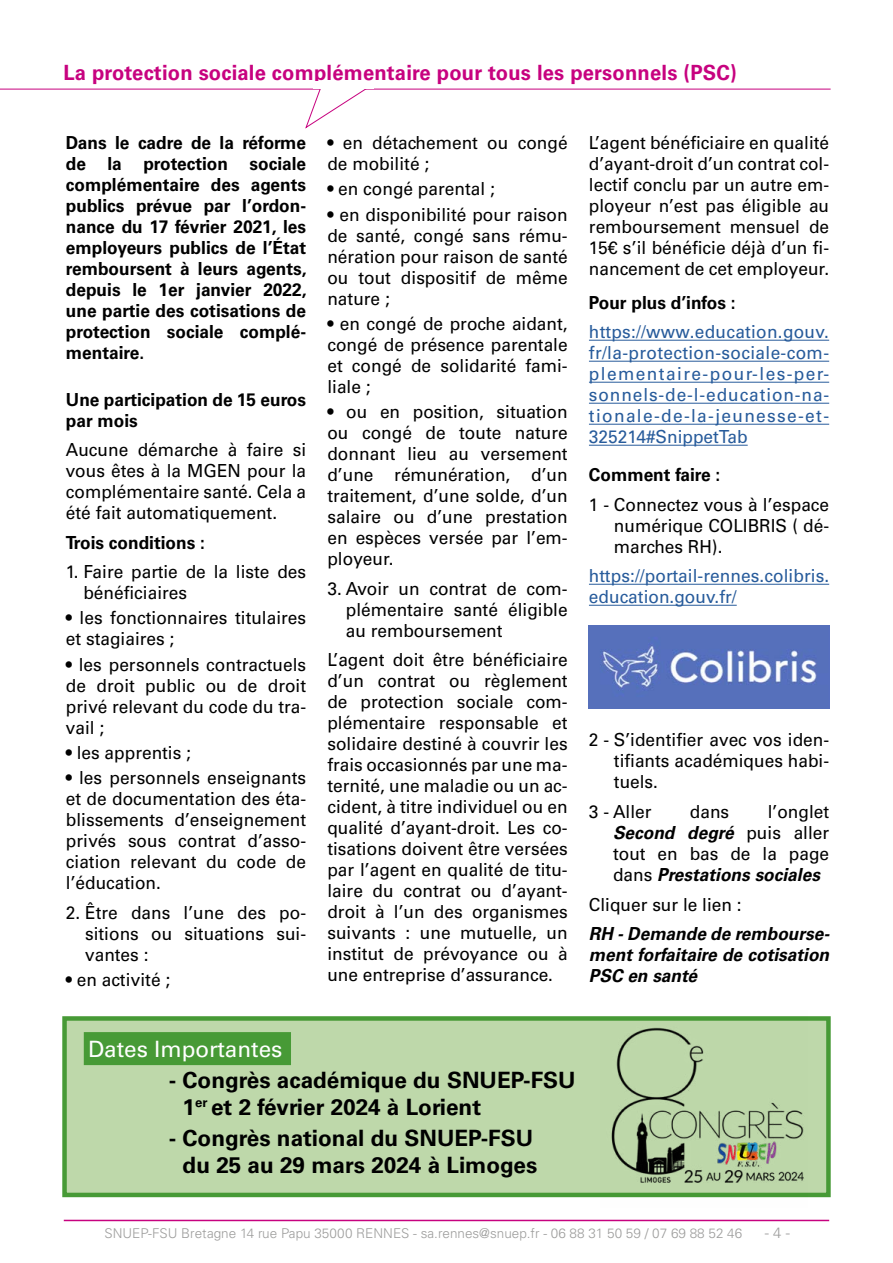
<style>
.page{position:relative;width:893px;height:1263px;background:#fff}
.page>*{position:absolute;margin:0;border:0;box-sizing:border-box;transform-origin:0 0}
.t1{font:700 22.5px/27px "Univers LT Std";color:#000}
.t2{font:22.5px "Univers LT Std";color:#fff}
.t3{font:700 21px "Univers LT Std";letter-spacing:.01em;color:#c7027f;scale:.96 1}
.t4{font:18px/21px "Univers LT Std";color:#000;text-align:justify;scale:.96 1}
.t5{font:700 18px/21px "Univers LT Std";color:#000;text-align:justify;scale:.96 1}
.t6{font:18px/21px "Univers LT Std";letter-spacing:.005em;color:#275b9b;text-align:justify;scale:.96 1}
.t7{font:italic 700 18px/21px "Univers LT Std";color:#000;text-align:justify;scale:.96 1}
.t8{font:300 15px "Univers LT Std";color:#9d9d9c}
.t9{font:300 13.5px "Univers LT Std";color:#9d9d9c}
.s1{font-weight:700;font-style:italic}
</style>
<div class="page">
<hr style="left:64px;top:1220px;width:765px;height:1px;background:#c7027f">
<hr style="left:589px;top:340px;width:240px;height:1px;background:#275b9b">
<hr style="left:589px;top:361px;width:240px;height:1px;background:#275b9b">
<hr style="left:589px;top:382px;width:240px;height:1px;background:#275b9b">
<hr style="left:589px;top:403px;width:240px;height:1px;background:#275b9b">
<hr style="left:589px;top:424px;width:240px;height:1px;background:#275b9b">
<hr style="left:589px;top:445px;width:159px;height:1px;background:#275b9b">
<hr style="left:589px;top:584px;width:240px;height:1px;background:#275b9b">
<hr style="left:589px;top:605px;width:148px;height:1px;background:#275b9b">
<img style="left:589px;top:625px;width:241px;height:83px">
<hr style="left:0;top:89px;width:831px;height:1px;background:#c7027f">
<svg style="left:304px;top:88px;width:68px;height:41px"></svg>
<div style="left:313px;top:81px;width:60px;height:8px;background:#fff"></div>
<div style="left:65px;top:1018px;width:763px;height:177px;background:#bed8aa"></div>
<div style="left:84px;top:1032px;width:207px;height:33px;background:#479a36"></div>
<div style="left:62px;top:1016px;width:769px;height:181px;border:4px solid #479a36"></div>
<img style="left:600px;top:1016px;width:208px;height:182px">
<p class="t3" style="left:63px;top:61px;width:703px">La protection sociale complémentaire pour tous les personnels (PSC)</p>
<p class="t5" style="left:66px;top:132px;width:252px">Dans le cadre de la réforme de la protection sociale complémentaire des agents publics prévue par l’ordon&shy;nance du 17 février 2021, les employeurs publics de l’État remboursent à leurs agents, depuis le 1er janvier 2022, une partie des cotisations de protection sociale complé&shy;mentaire.</p>
<p class="t5" style="left:66px;top:389px;width:252px">Une participation de 15 euros par mois</p>
<p class="t4" style="left:66px;top:439px;width:252px">Aucune démarche à faire si vous êtes à la MGEN pour la complémentaire santé. Cela a été fait automatiquement.</p>
<p class="t5" style="left:66px;top:532px;width:146px">Trois conditions :</p>
<p class="t4" style="left:83px;top:561px;width:234px;text-indent:-17px">1. Faire partie de la liste des bénéficiaires</p>
<p class="t4" style="left:66px;top:608px;width:252px">• les fonctionnaires titulaires et stagiaires ;</p>
<p class="t4" style="left:66px;top:654px;width:252px">• les personnels contractuels de droit public ou de droit privé relevant du code du tra&shy;vail ;</p>
<p class="t4" style="left:66px;top:742px;width:132px">• les apprentis ;</p>
<p class="t4" style="left:66px;top:767px;width:252px">• les personnels enseignants et de documentation des éta&shy;blissements d’enseignement privés sous contrat d’asso&shy;ciation relevant du code de l’éducation.</p>
<p class="t4" style="left:85px;top:902px;width:232px;text-indent:-19px">2. Être dans l’une des po&shy;sitions ou situations sui&shy;vantes :</p>
<p class="t4" style="left:66px;top:969px;width:110px">• en activité ;</p>
<p class="t4" style="left:327px;top:132px;width:252px">• en détachement ou congé de mobilité ;</p>
<p class="t4" style="left:327px;top:179px;width:176px">• en congé parental ;</p>
<p class="t4" style="left:327px;top:204px;width:252px">• en disponibilité pour raison de santé, congé sans rému&shy;nération pour raison de santé ou tout dispositif de même nature ;</p>
<p class="t4" style="left:327px;top:313px;width:252px">• en congé de proche aidant, congé de présence parentale et congé de solidarité fami&shy;liale ;</p>
<p class="t4" style="left:327px;top:401px;width:252px">• ou en position, situation ou congé de toute nature donnant lieu au versement d’une rémunération, d’un traitement, d’une solde, d’un salaire ou d’une prestation en espèces versée par l’em&shy;ployeur.</p>
<p class="t4" style="left:346px;top:578px;width:233px;text-indent:-18px">3. Avoir un contrat de com&shy;plémentaire santé éligible au remboursement</p>
<p class="t4" style="left:327px;top:649px;width:252px">L’agent doit être bénéficiaire d’un contrat ou règlement de protection sociale com&shy;plémentaire responsable et solidaire destiné à couvrir les frais occasionnés par une ma&shy;ternité, une maladie ou un ac&shy;cident, à titre individuel ou en qualité d’ayant-droit. Les co&shy;tisations doivent être versées par l’agent en qualité de titu&shy;laire du contrat ou d’ayant&shy;droit à l’un des organismes suivants : une mutuelle, un institut de prévoyance ou à une entreprise d’assurance.</p>
<p class="t4" style="left:589px;top:132px;width:252px">L’agent bénéficiaire en qualité d’ayant-droit d’un contrat col&shy;lectif conclu par un autre em&shy;ployeur n’est pas éligible au remboursement mensuel de 15€ s’il bénéficie déjà d’un fi&shy;nancement de cet employeur.</p>
<p class="t5" style="left:589px;top:292px;width:154px">Pour plus d’infos :</p>
<p class="t6" style="left:589px;top:322px;width:252px">https://www.education.gouv. fr/la-protection-sociale-com&shy;plementaire-pour-les-per&shy;sonnels-de-l-education-na&shy;tionale-de-la-jeunesse-et-325214#SnippetTab</p>
<p class="t5" style="left:589px;top:465px;width:138px">Comment faire :</p>
<p class="t4" style="left:614px;top:494px;width:226px;text-indent:-25px">1 - Connectez vous à l’espace numérique COLIBRIS ( dé&shy;marches RH).</p>
<p class="t6" style="left:589px;top:566px;width:252px">https://portail-rennes.colibris. education.gouv.fr/</p>
<p class="t4" style="left:614px;top:730px;width:226px;text-indent:-25px">2 - S’identifier avec vos iden&shy;tifiants académiques habi&shy;tuels.</p>
<p class="t4" style="left:589px;top:801px;width:67px">3 - Aller</p>
<p class="t4" style="left:690px;top:801px;width:43px">dans</p>
<p class="t4" style="left:613px;top:801px;width:227px;text-indent:155px">l’onglet <span class="s1">Second degré</span> puis aller tout en bas de la page dans <span class="s1">Prestations sociales</span></p>
<p class="t4" style="left:589px;top:894px;width:161px">Cliquer sur le lien :</p>
<p class="t7" style="left:589px;top:923px;width:252px">RH - Demande de rembourse&shy;ment forfaitaire de cotisation PSC en santé</p>
<p class="t2" style="left:88px;top:1035px;width:196px">Dates Importantes</p>
<p class="t1" style="left:183px;top:1066px;width:395px;text-indent:-14px">- Congrès académique du SNUEP-FSU<br>1<sup>er</sup> et 2 février 2024 à Lorient</p>
<p class="t1" style="left:169px;top:1125px;width:370px;text-align:right">- Congrès national du SNUEP-FSU du 25 au 29 mars 2024 à Limoges</p>
<p class="t9" style="left:105px;top:1225px;width:639px">SNUEP-FSU Bretagne 14 rue Papu 35000 RENNES - sa.rennes@snuep.fr - 06 88 31 50 59 / 07 69 88 52 46</p>
<p class="t8" style="left:765px;top:1223px;width:27px">- 4 -</p>
</div>
